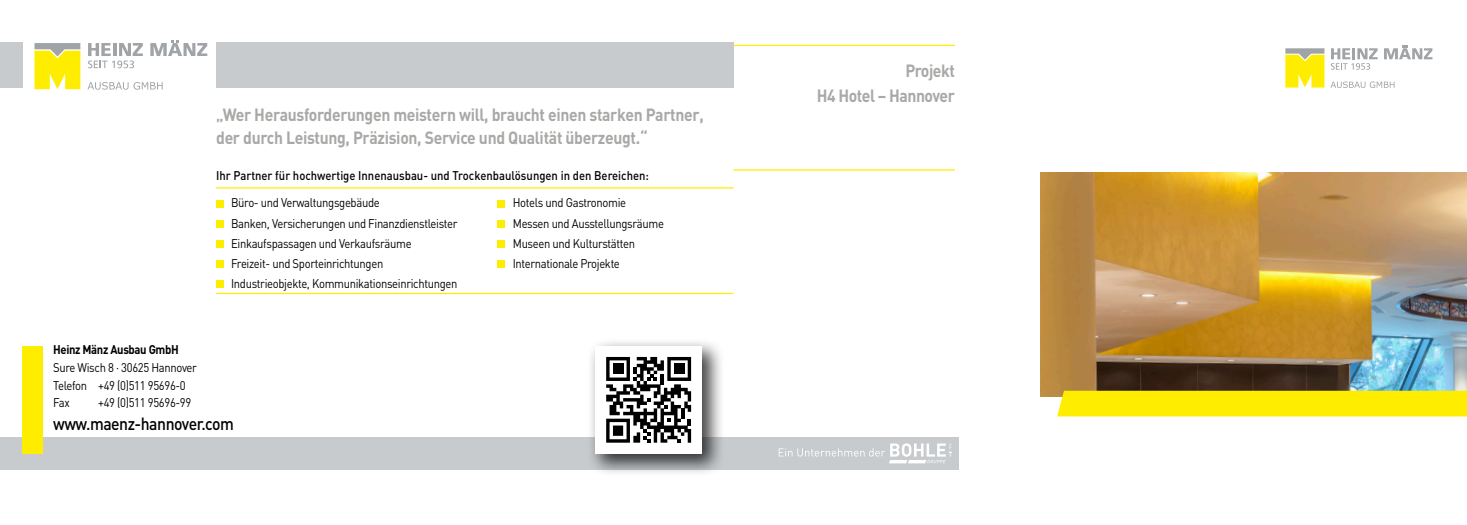
<style>
.page{position:relative;width:1467px;height:525px;background:#fff}
.page>*{position:absolute;margin:0;border:0;box-sizing:border-box;transform-origin:0 0}
.t1{font:700 17.5px/25px "DIN";letter-spacing:-.02em;color:#a8a8a6;text-align:right;scale:.9 1}
.t2{font:500 17.5px "DIN";letter-spacing:-.03em;color:#000;scale:.9 1}
.t3{font:12.5px/20px "DIN";letter-spacing:-.03em;color:#000;scale:.9 1}
.t4{font:500 12.5px "DIN";color:#000;scale:.9 1}
.t5{font:700 12.5px "DIN";letter-spacing:-.03em;color:#000;scale:.9 1}
</style>
<div class="page">
<svg style="left:1331px;top:48px;width:47px;height:22px"></svg>
<svg style="left:1285px;top:48px;width:39px;height:39px;background:#efe334"></svg>
<svg style="left:1330px;top:81px;width:64px;height:7px"></svg>
<svg style="left:1384px;top:45px;width:48px;height:14px"></svg>
<svg style="left:88px;top:43px;width:55px;height:25px"></svg>
<svg style="left:34px;top:43px;width:46px;height:46px;background:#efe333"></svg>
<svg style="left:87px;top:82px;width:76px;height:8px"></svg>
<svg style="left:150px;top:40px;width:57px;height:16px"></svg>
<img style="left:1041px;top:172px;width:426px;height:224px">
<div style="left:1057px;top:390px;width:410px;height:26px;background:#ffed00"></div>
<div style="left:216px;top:42px;width:517px;height:45px;background:#c7cbce"></div>
<div style="left:0;top:42px;width:22px;height:45px;background:#c7cbce"></div>
<div style="left:0;top:437px;width:959px;height:32px;background:#c7cbce"></div>
<svg style="left:779px;top:443px;width:172px;height:20px"></svg>
<div style="left:22px;top:346px;width:20px;height:107px;background:#ffed00"></div>
<div style="left:587px;top:338px;width:138px;height:138px;background:#000;opacity:.75"></div>
<div style="left:595px;top:346px;width:107px;height:107px;background:#fff"></div>
<svg style="left:606px;top:357px;width:85px;height:85px"></svg>
<div style="left:216px;top:200px;width:7px;height:7px;background:#ffed00"></div>
<div style="left:216px;top:220px;width:7px;height:7px;background:#ffed00"></div>
<div style="left:216px;top:240px;width:7px;height:7px;background:#ffed00"></div>
<div style="left:216px;top:260px;width:7px;height:7px;background:#ffed00"></div>
<div style="left:216px;top:280px;width:7px;height:7px;background:#ffed00"></div>
<div style="left:498px;top:200px;width:7px;height:7px;background:#ffed00"></div>
<div style="left:498px;top:220px;width:7px;height:7px;background:#ffed00"></div>
<div style="left:498px;top:240px;width:7px;height:7px;background:#ffed00"></div>
<div style="left:498px;top:260px;width:7px;height:7px;background:#ffed00"></div>
<hr style="left:216px;top:187px;width:517px;height:1px;background:#ffed00">
<hr style="left:733px;top:169px;width:222px;height:1px;background:#ffed00">
<hr style="left:733px;top:45px;width:222px;height:1px;background:#ffed00">
<hr style="left:216px;top:293px;width:517px;height:1px;background:#ffed00">
<h1 class="t1" style="left:216px;top:103px;width:543px;line-height:22.5px;text-align:left">„Wer Herausforderungen meistern will, braucht einen starken Partner, der durch Leistung, Präzision, Service und Qualität überzeugt.“</h1>
<p class="t4" style="left:216px;top:167px;width:482px">Ihr Partner für hochwertige Innenausbau- und Trockenbaulösungen in den Bereichen:</p>
<p class="t3" style="left:231px;top:193px;width:253px">Büro- und Verwaltungsgebäude<br>Banken, Versicherungen und Finanzdienstleister Einkaufspassagen und Verkaufsräume<br>Freizeit- und Sporteinrichtungen Industrieobjekte, Kommunikationseinrichtungen</p>
<p class="t3" style="left:513px;top:193px;width:169px">Hotels und Gastronomie<br>Messen und Ausstellungsräume<br>Museen und Kulturstätten<br>Internationale Projekte</p>
<p class="t5" style="left:53px;top:341px;width:141px">Heinz Mänz Ausbau GmbH</p>
<p class="t3" style="left:53px;top:358px;width:161px;line-height:17.5px">Sure Wisch 8 · 30625 Hannover<br>Telefon +49 (0)511 95696-0<br>Fax</p>
<p class="t3" style="left:98px;top:392px;width:105px">+49 (0)511 95696-99</p>
<h1 class="t2" style="left:53px;top:412px;width:202px">www.maenz-hannover.com</h1>
<h1 class="t1" style="left:817px;top:57px;width:155px">Projekt<br>H4 Hotel – Hannover</h1>
</div>
